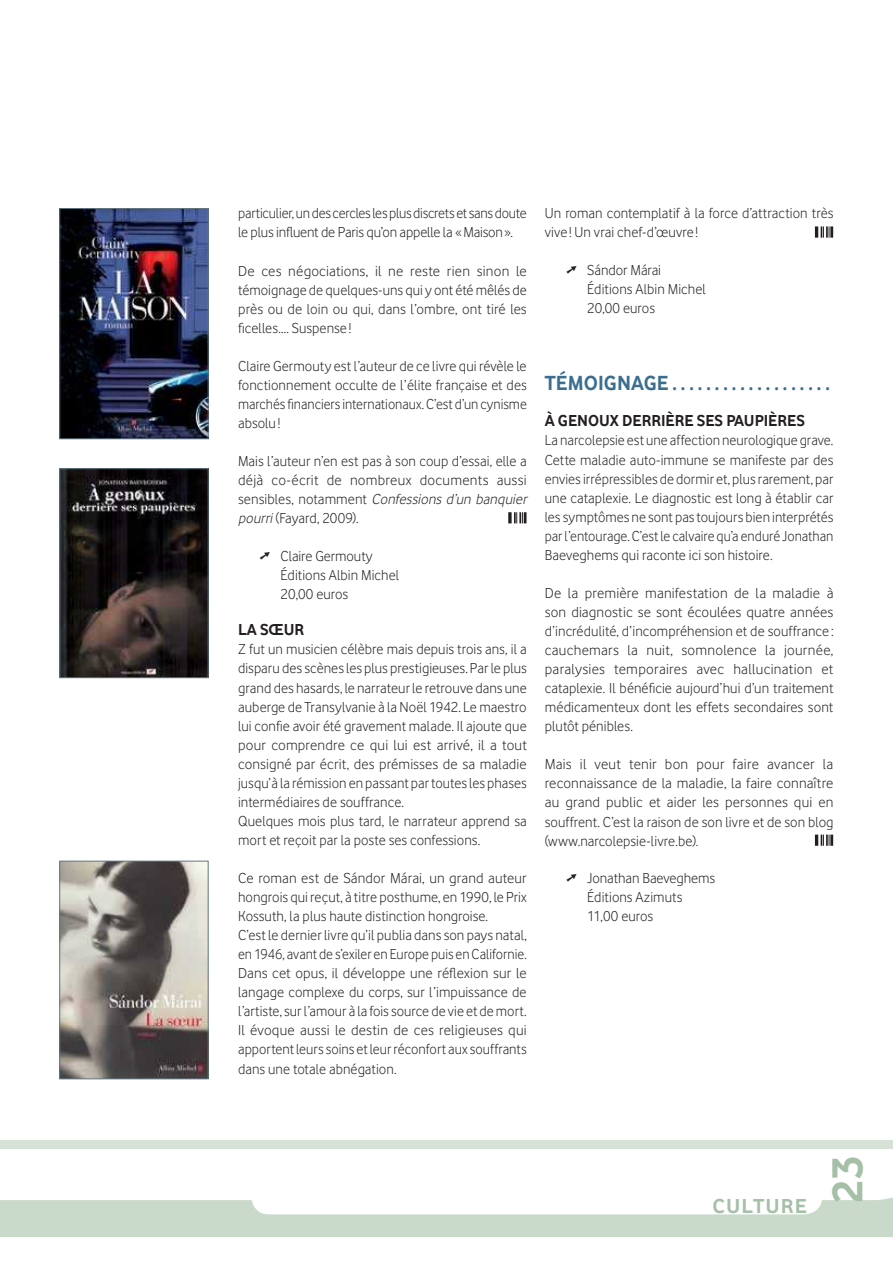
<style>
.page{position:relative;width:893px;height:1263px;background:#fff}
.page>*{position:absolute;margin:0;border:0;box-sizing:border-box;transform-origin:0 0}
.t1{font:700 45px "Vodafone Rg";color:#a5c0a7}
.t2{font:700 21.15px "Vodafone Rg";letter-spacing:.005em;color:#3b6e8f}
.t3{font:700 21px "Vodafone Rg";color:#a5c0a7;scale:1.04 1}
.t4{font:700 16.5px "Vodafone Rg";color:#231f20}
.t5{font:15px/19px "Vodafone Lt";letter-spacing:.005em;color:#231f20}
.t6{font:15px/19px "Vodafone Lt";letter-spacing:-.015em;color:#231f20}
.s1{font-style:italic}
</style>
<div class="page">
<svg style="left:0;top:1197px;width:893px;height:40px;fill:#cadaca"></svg>
<div style="left:0;top:1140px;width:893px;height:9px;background:#d7e2d7"></div>
<img style="left:62px;top:210px;width:144px;height:227px">
<div style="left:60px;top:208px;width:148px;height:231px;border:1px solid #647883"></div>
<img style="left:62px;top:863px;width:144px;height:214px">
<div style="left:60px;top:861px;width:148px;height:218px;border:1px solid #647883"></div>
<img style="left:62px;top:470px;width:144px;height:206px">
<div style="left:60px;top:468px;width:148px;height:210px;border:1px solid #647883"></div>
<svg style="left:508px;top:512px;width:4px;height:11px"></svg>
<svg style="left:514px;top:512px;width:12px;height:11px"></svg>
<svg style="left:815px;top:226px;width:18px;height:11px"></svg>
<svg style="left:815px;top:834px;width:18px;height:11px"></svg>
<p class="t6" style="left:238px;top:204px;width:290px">particulier, un des cercles les plus discrets et sans doute le plus influent de Paris qu’on appelle la «Maison».</p>
<p class="t5" style="left:238px;top:261px;width:290px;text-align:justify">De ces négociations, il ne reste rien sinon le témoignage de quelques-uns qui y ont été mêlés de près ou de loin ou qui, dans l’ombre, ont tiré les ficelles…. Suspense !</p>
<p class="t5" style="left:238px;top:356px;width:290px;text-align:justify">Claire Germouty est l’auteur de ce livre qui révèle le fonctionnement occulte de l’élite française et des marchés financiers internationaux. C’est d’un cynisme absolu!</p>
<p class="t5" style="left:238px;top:451px;width:293px">Mais l’auteur n’en est pas à son coup d’essai, elle a déjà co-écrit de nombreux documents aussi s e n s i b le s , n ota m m e n t <span class="s1">Confessions d’un banquier pourri</span>(Fayard, 2009).</p>
<p class="t5" style="left:281px;top:546px;width:120px;text-indent:-21px">➚ Claire Germouty<br>Éditions Albin Michel<br>20,00 euros</p>
<p class="t4" style="left:238px;top:620px;width:66px">LA SŒUR</p>
<p class="t5" style="left:238px;top:640px;width:290px">Z fut un musicien célèbre mais depuis trois ans, il a disparu des scènes les plus prestigieuses. Par le plus grand des hasards, le narrateur le retrouve dans une auberge de Transylvanie à la Noël 1942. Le maestro lui confie avoir été gravement malade. Il ajoute que pour comprendre ce qui lui est arrivé, il a tout consigné par écrit, des prémisses de sa maladie jusqu’à la rémission en passant par toutes les phases intermédiaires de souffrance.<br>Quelques mois plus tard, le narrateur apprend sa mort et reçoit par la poste ses confessions.</p>
<p class="t5" style="left:238px;top:868px;width:290px">Ce roman est de Sándor Márai, un grand auteur hongrois qui reçut, à titre posthume, en 1990, le Prix Kossuth, la plus haute distinction hongroise.<br>C’est le dernier livre qu’il publia dans son pays natal, en 1946, avant de s’exiler en Europe puis en Californie.<br>Dans cet opus, il développe une réflexion sur le langage complexe du corps, sur l’impuissance de l’artiste, sur l’amour à la fois source de vie et de mort.<br>Il évoque aussi le destin de ces religieuses qui apportent leurs soins et leur réconfort aux souffrants dans une totale abnégation.</p>
<p class="t5" style="left:545px;top:204px;width:290px">Un roman contemplatif à la force d’attraction très vive! Un vrai chef-d’œuvre!</p>
<p class="t5" style="left:587px;top:260px;width:120px;text-indent:-21px">➚ Sándor Márai<br>Éditions Albin Michel<br>20,00 euros</p>
<h2 class="t2" style="left:545px;top:371px;width:278px">TÉMOIGNAGE . . . . . . . . . . . . . . . . . .</h2>
<p class="t4" style="left:545px;top:411px;width:97px">À GENOUX DERRI</p>
<p class="t4" style="left:666px;top:411px;width:141px">ÈRE SES PAUPIÈRES</p>
<p class="t5" style="left:545px;top:431px;width:290px;text-align:justify">La narcolepsie est une affection neurologique grave.<br>Cette maladie auto-immune se manifeste par des envies irrépressibles de dormir et, plus rarement, par une cataplexie. Le diagnostic est long à établir car les symptômes ne sont pas toujours bien interprétés par l’entourage. C’est le calvaire qu’a enduré Jonathan Baeveghems qui raconte ici son histoire.</p>
<p class="t5" style="left:545px;top:583px;width:290px;text-align:justify">De la première manifestation de la maladie à son diagnostic se sont écoulées quatre années d’incrédulité, d’incompréhension et de souffrance : cauchemars la nuit, somnolence la journée, paralysies temporaires avec hallucination et cataplexie. Il bénéficie aujourd’hui d’un traitement médicamenteux dont les effets secondaires sont plutôt pénibles.</p>
<p class="t5" style="left:545px;top:755px;width:290px;text-align:justify">Mais il veut tenir bon pour faire avancer la reconnaissance de la maladie, la faire connaître au grand public et aider les personnes qui en souffrent. C’est la raison de son livre et de son blog (www.narcolepsie-livre.be).</p>
<p class="t5" style="left:587px;top:868px;width:129px;text-indent:-21px">➚ Jonathan Baeveghems<br>Éditions Azimuts<br>11,00 euros</p>
<h3 class="t3" style="left:712px;top:1194px;width:14px">CULTU</h3>
<h3 class="t3" style="left:781px;top:1194px;width:27px">RE</h3>
<h1 class="t1" style="left:821px;top:1203px;width:49px;rotate:-90deg">23</h1>
</div>
